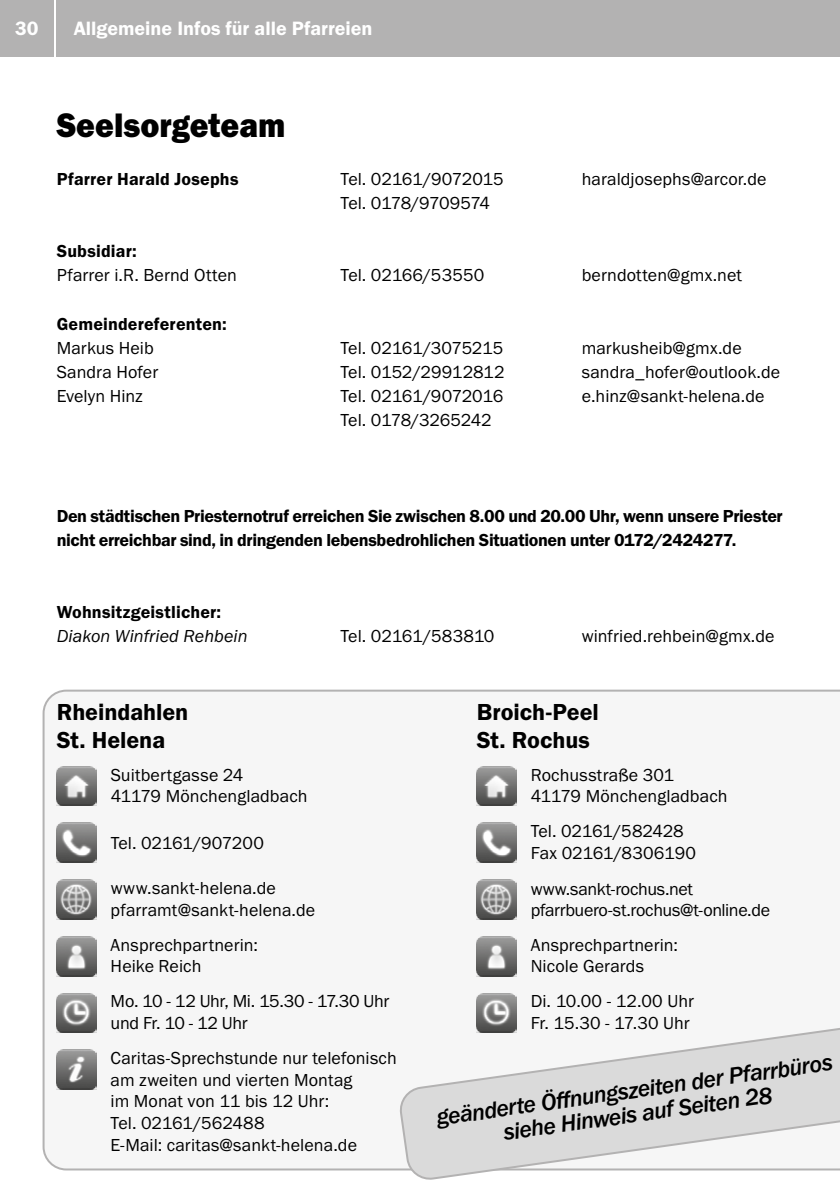
<style>
.page{position:relative;width:840px;height:1191px;background:#fff}
.page>*{position:absolute;margin:0;border:0;box-sizing:border-box;transform-origin:0 0}
.t1{font:35.2px "Franklin Gothic URW Hea";color:#000;scale:.91 1}
.t2{font:24px/24px "Franklin Gothic URW Med Ita";color:#000;text-align:center}
.t3{font:24px/28.8px "Franklin Gothic URW Dem";letter-spacing:-.005em;color:#000}
.t4{font:20px "Franklin Gothic URW Dem";color:#fff}
.t5{font:18px/21.6px "Franklin Gothic URW Boo";letter-spacing:.005em;color:#000}
.t6{font:18px/21.6px "Franklin Gothic URW Boo";letter-spacing:-.02em;color:#000}
.t7{font:18px/24px "Franklin Gothic URW Dem";letter-spacing:-.02em;color:#000}
.t8{font:18px "Franklin Gothic URW Dem";letter-spacing:.01em;color:#000}
.t9{font:18px "Franklin Gothic URW Boo Ita";letter-spacing:.005em;color:#000}
.t10{font:18px "Franklin Gothic URW Boo";letter-spacing:-.03em;color:#000}
.t11{font:18px "Franklin Gothic URW Boo";letter-spacing:-.025em;color:#000}
.t12{font:18px "Franklin Gothic URW Boo";letter-spacing:-.015em;color:#000}
</style>
<div class="page">
<div style="left:0;top:0;width:54px;height:57px;background:#b3b2b2"></div>
<div style="left:57px;top:0;width:782px;height:57px;background:#b3b2b2"></div>
<div style="left:43px;top:689px;width:796px;height:481px;background:#f6f6f6"></div>
<img style="left:57px;top:766px;width:39px;height:40px">
<img style="left:57px;top:823px;width:39px;height:39px">
<img style="left:57px;top:879px;width:39px;height:40px">
<img style="left:57px;top:936px;width:39px;height:40px">
<img style="left:57px;top:993px;width:39px;height:39px">
<img style="left:57px;top:1049px;width:39px;height:40px">
<img style="left:476px;top:766px;width:40px;height:40px">
<img style="left:476px;top:823px;width:40px;height:39px">
<img style="left:476px;top:879px;width:40px;height:40px">
<img style="left:476px;top:936px;width:40px;height:40px">
<img style="left:476px;top:993px;width:40px;height:34px">
<svg style="left:399px;top:1027px;width:440px;height:153px"></svg>
<p class="t4" style="left:15px;top:16px;width:25px">30</p>
<p class="t4" style="left:74px;top:16px;width:300px">Allgemeine Infos für alle Pfarreien</p>
<h1 class="t1" style="left:57px;top:103px;width:253px">Seelsorgeteam</h1>
<p class="t8" style="left:57px;top:168px;width:183px">Pfarrer Harald Josephs</p>
<p class="t6" style="left:340px;top:168px;width:164px">Tel. 02161/9072015</p>
<p class="t5" style="left:581px;top:168px;width:186px">haraldjosephs@arcor.de</p>
<p class="t10" style="left:340px;top:192px;width:151px">Tel. 0178/9709574</p>
<p class="t8" style="left:57px;top:240px;width:81px">Subsidiar:</p>
<p class="t5" style="left:57px;top:264px;width:181px">Pfarrer i.R. Bernd Otten</p>
<p class="t5" style="left:340px;top:264px;width:145px">Tel. 02166/53550</p>
<p class="t5" style="left:581px;top:264px;width:162px">berndotten@gmx.net</p>
<p class="t8" style="left:57px;top:312px;width:171px">Gemeindereferenten:</p>
<p class="t5" style="left:57px;top:336px;width:98px">Markus Heib</p>
<p class="t6" style="left:340px;top:336px;width:164px">Tel. 02161/3075215</p>
<p class="t5" style="left:581px;top:336px;width:161px">markusheib@gmx.de</p>
<p class="t5" style="left:57px;top:360px;width:103px">Sandra Hofer</p>
<p class="t5" style="left:340px;top:360px;width:165px">Tel. 0152/29912812</p>
<p class="t5" style="left:581px;top:360px;width:200px">sandra_hofer@outlook.de</p>
<p class="t5" style="left:57px;top:384px;width:88px">Evelyn Hinz</p>
<p class="t6" style="left:340px;top:384px;width:164px">Tel. 02161/9072016</p>
<p class="t5" style="left:581px;top:384px;width:184px">e.hinz@sankt-helena.de</p>
<p class="t11" style="left:340px;top:408px;width:152px">Tel. 0178/3265242</p>
<p class="t7" style="left:57px;top:503px;width:727px">Den städtischen Priesternotruf erreichen Sie zwischen 8.00 und 20.00 Uhr, wenn unsere Priester nicht erreichbar sind, in dringenden lebensbedrohlichen Situationen unter 0172/2424277.</p>
<p class="t8" style="left:57px;top:600px;width:166px">Wohnsitzgeistlicher:</p>
<p class="t9" style="left:57px;top:624px;width:192px">Diakon Winfried Rehbein</p>
<p class="t12" style="left:340px;top:624px;width:155px">Tel. 02161/583810</p>
<p class="t5" style="left:581px;top:624px;width:194px">winfried.rehbein@gmx.de</p>
<h2 class="t3" style="left:57px;top:696px;width:133px">Rheindahlen<br>St. Helena</h2>
<p class="t5" style="left:111px;top:763px;width:198px">Suitbertgasse 24<br>41179 Mönchengladbach</p>
<p class="t6" style="left:111px;top:831px;width:155px">Tel. 02161/907200</p>
<p class="t5" style="left:111px;top:876px;width:206px">www.sankt-helena.de pfarramt@sankt-helena.de</p>
<p class="t5" style="left:111px;top:933px;width:149px">Ansprechpartnerin:<br>Heike Reich</p>
<p class="t6" style="left:111px;top:990px;width:280px">Mo. 10 - 12 Uhr, Mi. 15.30 - 17.30 Uhr und Fr. 10 - 12 Uhr</p>
<p class="t5" style="left:111px;top:1047px;width:287px">Caritas-Sprechstunde nur telefonisch am zweiten und vierten Montag<br>im Monat von 11 bis 12 Uhr:<br>Tel. 02161/562488<br>E-Mail: caritas@sankt-helena.de</p>
<h2 class="t3" style="left:476px;top:696px;width:123px">Broich-Peel<br>St. Rochus</h2>
<p class="t5" style="left:530px;top:763px;width:198px">Rochusstraße 301<br>41179 Mönchengladbach</p>
<p class="t5" style="left:530px;top:820px;width:167px">Tel. 02161/582428<br>Fax 02161/8306190</p>
<p class="t6" style="left:530px;top:877px;width:241px">www.sankt-rochus.net pfarrbuero-st.rochus@t-online.de</p>
<p class="t5" style="left:530px;top:933px;width:149px">Ansprechpartnerin:<br>Nicole Gerards</p>
<p class="t5" style="left:530px;top:990px;width:165px">Di. 10.00 - 12.00 Uhr<br>Fr. 15.30 - 17.30 Uhr</p>
<h2 class="t2" style="left:435px;top:1105px;width:401px;rotate:-8deg">geänderte Öff nungszeiten der Pfarrbüros siehe Hinweis auf Seiten 28</h2>
</div>
